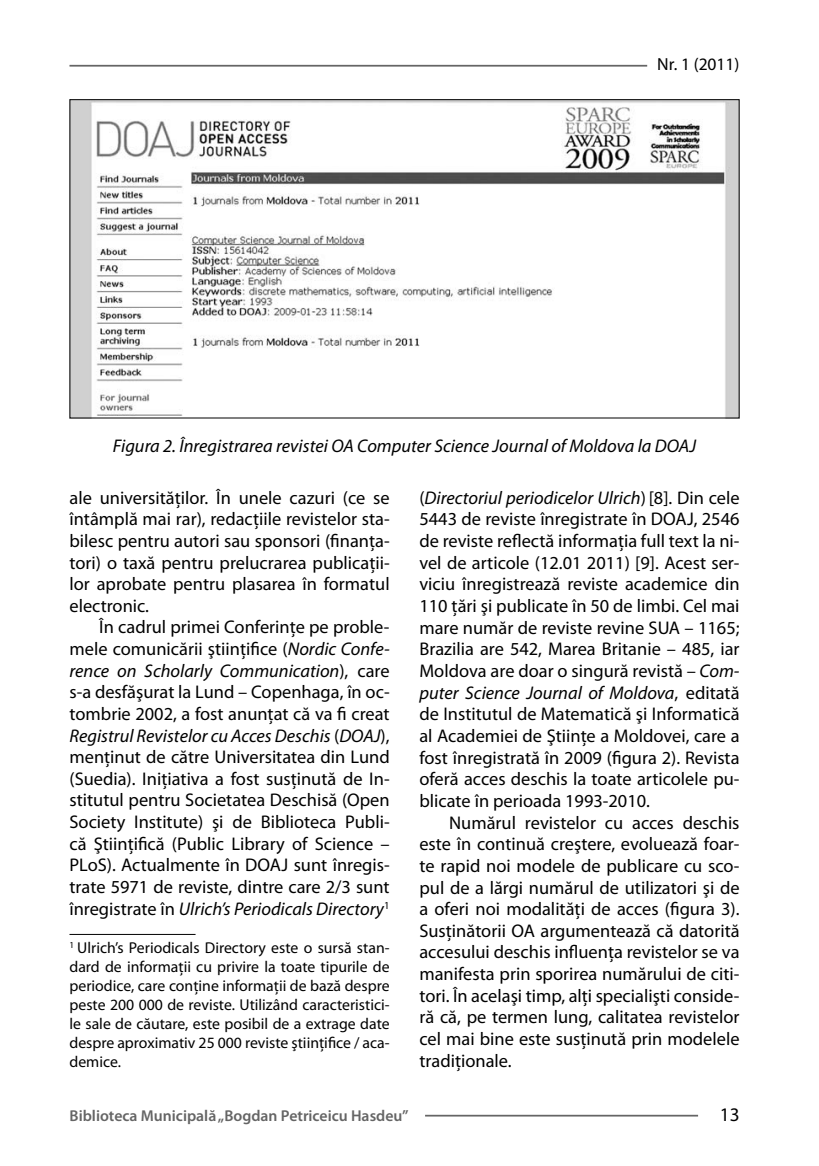
<style>
.page{position:relative;width:819px;height:1166px;background:#fff}
.page>*{position:absolute;margin:0;border:0;box-sizing:border-box;transform-origin:0 0}
.t1{font:19.25px "Myriad Pro";color:#000}
.t2{font:18.38px/21.7px "Myriad Pro";color:#000;text-align:justify}
.t3{font:italic 18.38px "Myriad Pro";color:#000}
.t4{font:17.5px "Myriad Pro";color:#000}
.t5{font:15.75px/18.9px "Myriad Pro";color:#000;text-align:justify}
.t6{font:600 15.75px "Myriad Pro";color:#656565}
.s1{font-style:italic}
</style>
<div class="page">
<hr style="left:69px;top:65px;width:578px;height:2px;background:#656565">
<hr style="left:425px;top:1115px;width:273px;height:1px;background:#656565">
<hr style="left:69px;top:934px;width:126px;height:1px;background:#000">
<img style="left:71px;top:101px;width:666px;height:315px">
<p class="t4" style="left:657px;top:58px;width:84px">Nr. 1 (2011)</p>
<p class="t3" style="left:113px;top:438px;width:584px">Figura 2. Înregistrarea revistei OA Computer Science Journal of Moldova la DOAJ</p>
<p class="t2" style="left:69px;top:489px;width:322px">ale universităţilor. În unele cazuri (ce se întâmplă mai rar), redacţiile revistelor sta&shy;bilesc pentru autori sau sponsori (finanţa&shy;tori) o taxă pentru prelucrarea publicaţii&shy;lor aprobate pentru plasarea în formatul electronic.</p>
<p class="t2" style="left:69px;top:618px;width:322px;text-indent:30px">În cadrul primei Conferinţe pe proble&shy;mele comunicării ştiinţifice (<span class="s1">Nordic Confe&shy;rence on Scholarly Communication</span>), care s-a desfăşurat la Lund – Copenhaga, în oc&shy;tombrie 2002, a fost anunţat că va fi creat <span class="s1">Registrul Revistelor cu Acces Deschis</span> (<span class="s1">DOAJ</span>), menţinut de către Universitatea din Lund (Suedia). Iniţiativa a fost susţinută de In&shy;stitutul pentru Societatea Deschisă (Open Society Institute) şi de Biblioteca Publi&shy;că Ştiinţifică (Public Library of Science – PLoS). Actualmente în DOAJ sunt înregis&shy;trate 5971 de reviste, dintre care 2/3 sunt înregistrate în <span class="s1">Ulrich’s Periodicals Directory</span><sup>1</sup></p>
<p class="t5" style="left:69px;top:940px;width:322px"><sup>1</sup> Ulrich’s Periodicals Directory este o sursă stan&shy;dard de informaţii cu privire la toate tipurile de periodice, care conţine informaţii de bază despre peste 200 000 de reviste. Utilizând caracteristici&shy;le sale de căutare, este posibil de a extrage date despre aproximativ 25 000 reviste ştiinţifice / aca&shy;demice.</p>
<p class="t2" style="left:419px;top:489px;width:322px">(<span class="s1">Directoriul periodicelor Ulrich</span>) [8]. Din cele 5443 de reviste înregistrate în DOAJ, 2546 de reviste reflectă informaţia full text la ni&shy;vel de articole (12.01 2011) [9]. Acest ser&shy;viciu înregistrează reviste academice din 110 ţări şi publicate în 50 de limbi. Cel mai mare număr de reviste revine SUA – 1165; Brazilia are 542, Marea Britanie – 485, iar Moldova are doar o singură revistă – <span class="s1">Com&shy;puter Science Journal of Moldova</span>, editată de Institutul de Matematică şi Informatică al Academiei de Ştiinţe a Moldovei, care a fost înregistrată în 2009 (figura 2). Revista oferă acces deschis la toate articolele pu&shy;blicate în perioada 1993-2010.</p>
<p class="t2" style="left:419px;top:813px;width:322px;text-indent:30px">Numărul revistelor cu acces deschis este în continuă creştere, evoluează foar&shy;te rapid noi modele de publicare cu sco&shy;pul de a lărgi numărul de utilizatori şi de a oferi noi modalităţi de acces (figura 3).<br>Susţinătorii OA argumentează că datorită accesului deschis influenţa revistelor se va manifesta prin sporirea numărului de citi&shy;tori. În acelaşi timp, alţi specialişti conside&shy;ră că, pe termen lung, calitatea revistelor cel mai bine este susţinută prin modelele tradiţionale.</p>
<p class="t6" style="left:70px;top:1109px;width:340px">Biblioteca Municipală „Bogdan Petriceicu Hasdeu”</p>
<p class="t1" style="left:719px;top:1107px;width:21px">13</p>
</div>
